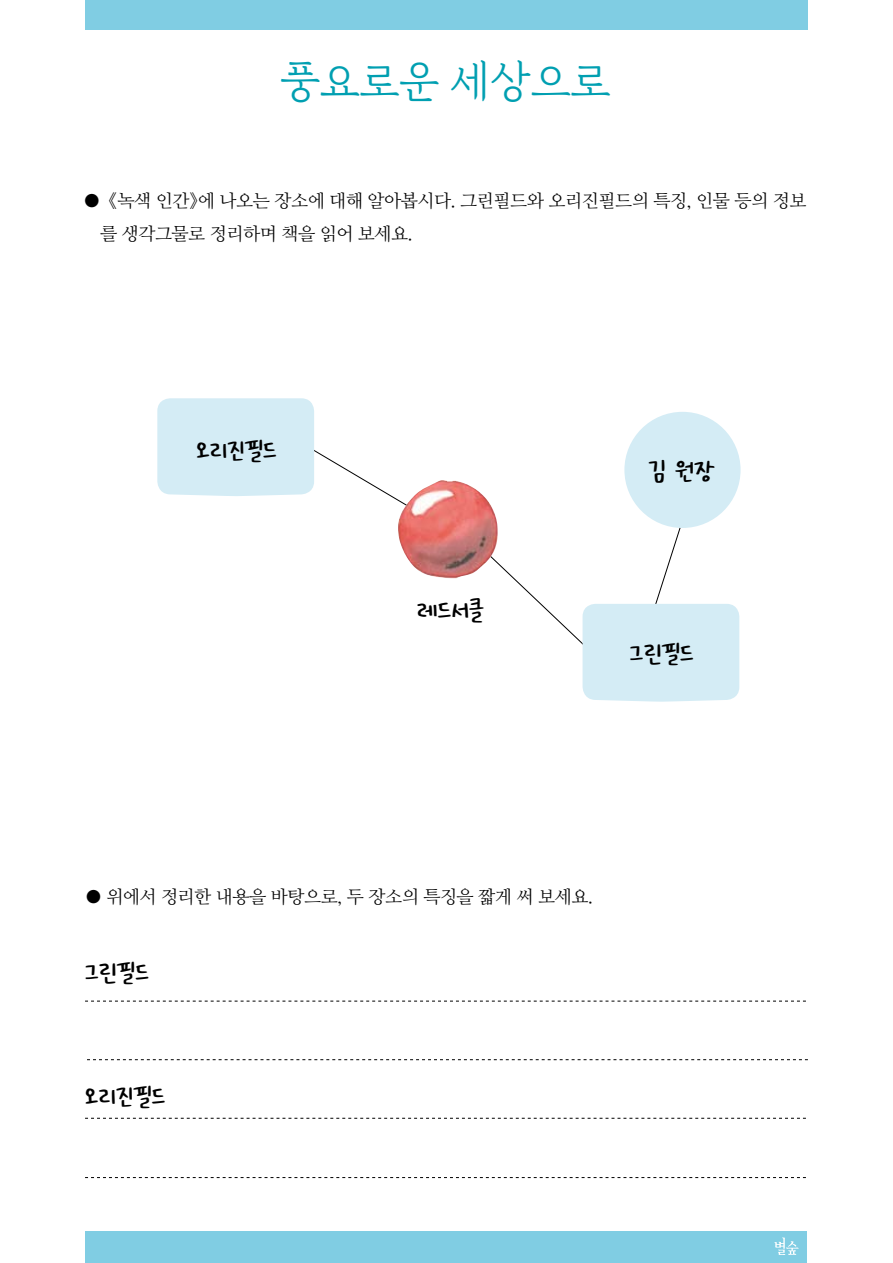
<style>
.page{position:relative;width:893px;height:1263px;background:#fff}
.page>*{position:absolute;margin:0;border:0;box-sizing:border-box;transform-origin:0 0}
.t1{font:43.5px "Gyeonggi Batang ROTF";color:#009fb1}
.t2{font:31.5px "Nanum Ha Na Son Geur Ssi";color:#000}
.t3{font:18px/33px "Nanum Myeongjo OTF";letter-spacing:-.025em;color:#000}
.s1{font-family:"Nanum Gothic OTF"}
</style>
<div class="page">
<div style="left:85px;top:0;width:723px;height:30px;background:#80cde3"></div>
<div style="left:85px;top:1232px;width:721px;height:31px;background:#80cde3"></div>
<svg style="left:774px;top:1237px;width:25px;height:18px"></svg>
<svg style="left:85px;top:1001px;width:721px;height:1px"></svg>
<svg style="left:87px;top:1059px;width:721px;height:1px"></svg>
<svg style="left:85px;top:1118px;width:721px;height:1px"></svg>
<svg style="left:85px;top:1177px;width:721px;height:1px"></svg>
<svg style="left:157px;top:398px;width:239px;height:102px"></svg>
<svg style="left:500px;top:526px;width:239px;height:176px"></svg>
<img style="left:396px;top:480px;width:104px;height:98px">
<div style="left:624px;top:412px;width:117px;height:116px;background:#d4ecf5;border-radius:50%"></div>
<h1 class="t1" style="left:281px;top:59px;width:331px">풍요로운 세상으로</h1>
<p class="t3" style="left:100px;top:183px;width:708px;text-indent:-16px"><span class="s1">●</span>《녹색 인간》에 나오는 장소에 대해 알아봅시다. 그린필드와 오리진필드의 특징, 인물 등의 정보 를 생각그물로 정리하며 책을 읽어 보세요.</p>
<h2 class="t2" style="left:196px;top:433px;width:82px">오리진필드</h2>
<h2 class="t2" style="left:417px;top:594px;width:69px">레드서클</h2>
<h2 class="t2" style="left:648px;top:454px;width:69px">김 원장</h2>
<h2 class="t2" style="left:630px;top:637px;width:66px">그린필드</h2>
<p class="t3" style="left:85px;top:879px;width:509px"><span class="s1">●</span> 위에서 정리한 내용을 바탕으로, 두 장소의 특징을 짧게 써 보세요.</p>
<h2 class="t2" style="left:85px;top:956px;width:66px">그린필드</h2>
<h2 class="t2" style="left:85px;top:1080px;width:82px">오리진필드</h2>
</div>
